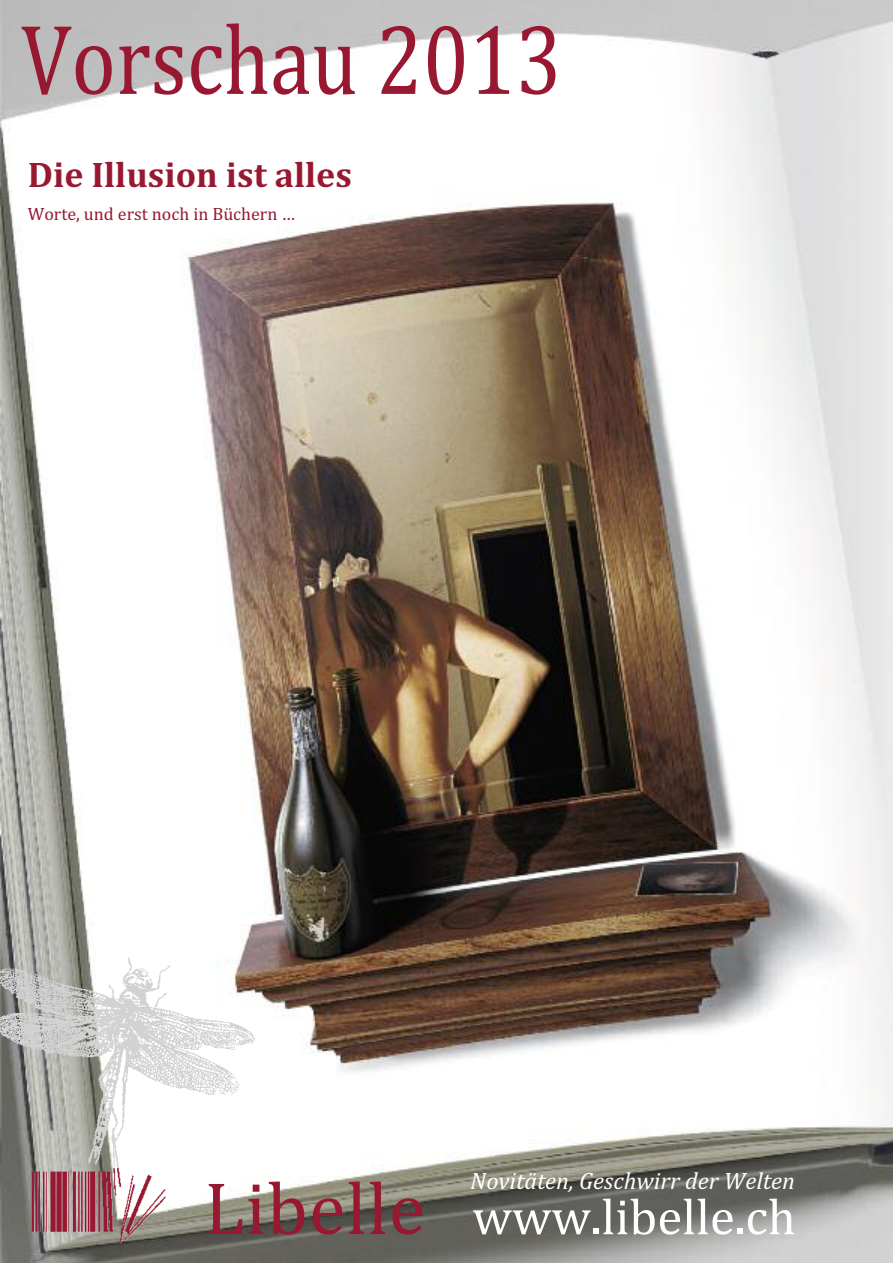
<style>
.page{position:relative;width:893px;height:1263px;background:#fff}
.page>*{position:absolute;margin:0;border:0;box-sizing:border-box;transform-origin:0 0}
.t1{font:100.8px "Cambria";color:#981831;scale:.83 1}
.t2{font:51px "Cambria";color:#fff}
.t3{font:700 36px "Cambria";color:#981831}
.t4{font:italic 24px "Cambria";color:#fff}
.t5{font:18px "Cambria";color:#981831}
.s1{font-size:75px;color:#981831}
</style>
<div class="page">
<img style="left:1px;top:0;width:892px;height:1263px">
<img style="left:0;top:956px;width:258px;height:288px">
<img style="left:1px;top:1168px;width:257px;height:76px">
<h1 class="t1" style="left:21px;top:0;width:654px">Vorschau 2013</h1>
<h3 class="t3" style="left:28px;top:153px;width:325px">Die Illusion ist alles</h3>
<p class="t5" style="left:28px;top:203px;width:269px">Worte, und erst noch in Büchern …</p>
<p class="t4" style="left:470px;top:1166px;width:326px">Novitäten, Geschwirr der Welten</p>
<h2 class="t2" style="left:204px;top:1187px;width:593px"><span class="s1">Libelle</span> www.libelle.ch</h2>
</div>
